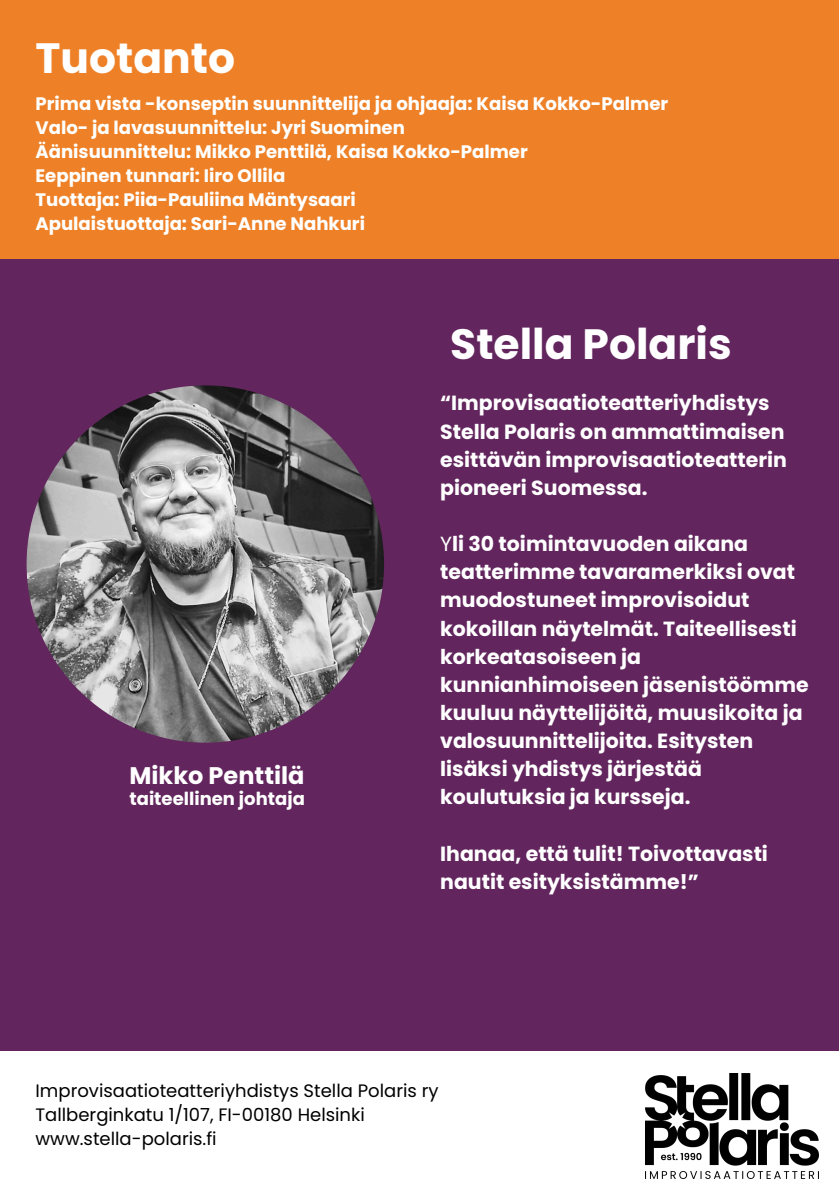
<style>
.page{position:relative;width:839px;height:1191px;background:#fff}
.page>*{position:absolute;margin:0;border:0;box-sizing:border-box;transform-origin:0 0}
.t1{font:700 42.4px "Poppins";color:#fff}
.t2{font:700 24px "Poppins";color:#fff}
.t3{font:700 20.4px/28.2px "Poppins";color:#fff}
.t4{font:700 18px/24px "Poppins";color:#fff}
.t5{font:18px "Poppins";color:#000}
.s1{font-weight:400}
</style>
<div class="page">
<div style="left:0;top:0;width:838px;height:392px;background:#ee8127"></div>
<div style="left:0;top:260px;width:838px;height:791px;background:#62255d"></div>
<img style="left:27px;top:385px;width:357px;height:358px;border-radius:50%">
<img style="left:645px;top:1073px;width:173px;height:105px">
<h3 class="t1" style="left:36px;top:28px;width:201px">Tuotanto</h3>
<h4 class="t4" style="left:36px;top:92px;width:634px">Prima vista -konseptin suunnittelija ja ohjaaja: Kaisa Kokko-Palmer Valo- ja lavasuunnittelu: Jyri Suominen<br>Äänisuunnittelu: Mikko Penttilä, Kaisa Kokko-Palmer<br>Eeppinen tunnari: Iiro Ollila<br>Tuottaja: Piia-Pauliina Mäntysaari<br>Apulaistuottaja: Sari-Anne Nahkuri</h4>
<p class="t2" style="left:129px;top:759px;width:177px">Mikko Penttilä</p>
<h3 class="t4" style="left:129px;top:787px;width:177px">taiteellinen johtaja</h3>
<p class="t1" style="left:450px;top:315px;width:283px">Stella Polaris</p>
<h2 class="t3" style="left:440px;top:389px;width:348px">“Improvisaatioteatteriyhdistys<br>Stella Polaris on ammattimaisen esittävän improvisaatioteatterin pioneeri Suomessa.</h2>
<h5 class="t3" style="left:440px;top:530px;width:370px"><span class="s1">Y</span>li 30 toimintavuoden aikana teatterimme tavaramerkiksi ovat muodostuneet improvisoidut kokoillan näytelmät. Taiteellisesti korkeatasoiseen ja kunnianhimoiseen jäsenistöömme kuuluu näyttelijöitä, muusikoita ja valosuunnittelijoita. Esitysten lisäksi yhdistys järjestää koulutuksia ja kursseja.</h5>
<h1 class="t3" style="left:440px;top:839px;width:329px">Ihanaa, että tulit! Toivottavasti nautit esityksistämme!”</h1>
<p class="t5" style="left:36px;top:1078px;width:404px">Improvisaatioteatteriyhdistys Stella Polaris ry</p>
<p class="t5" style="left:36px;top:1102px;width:331px">Tallberginkatu 1/107, FI-00180 Helsinki</p>
<p class="t5" style="left:36px;top:1126px;width:183px">www.stella-polaris.fi</p>
</div>
